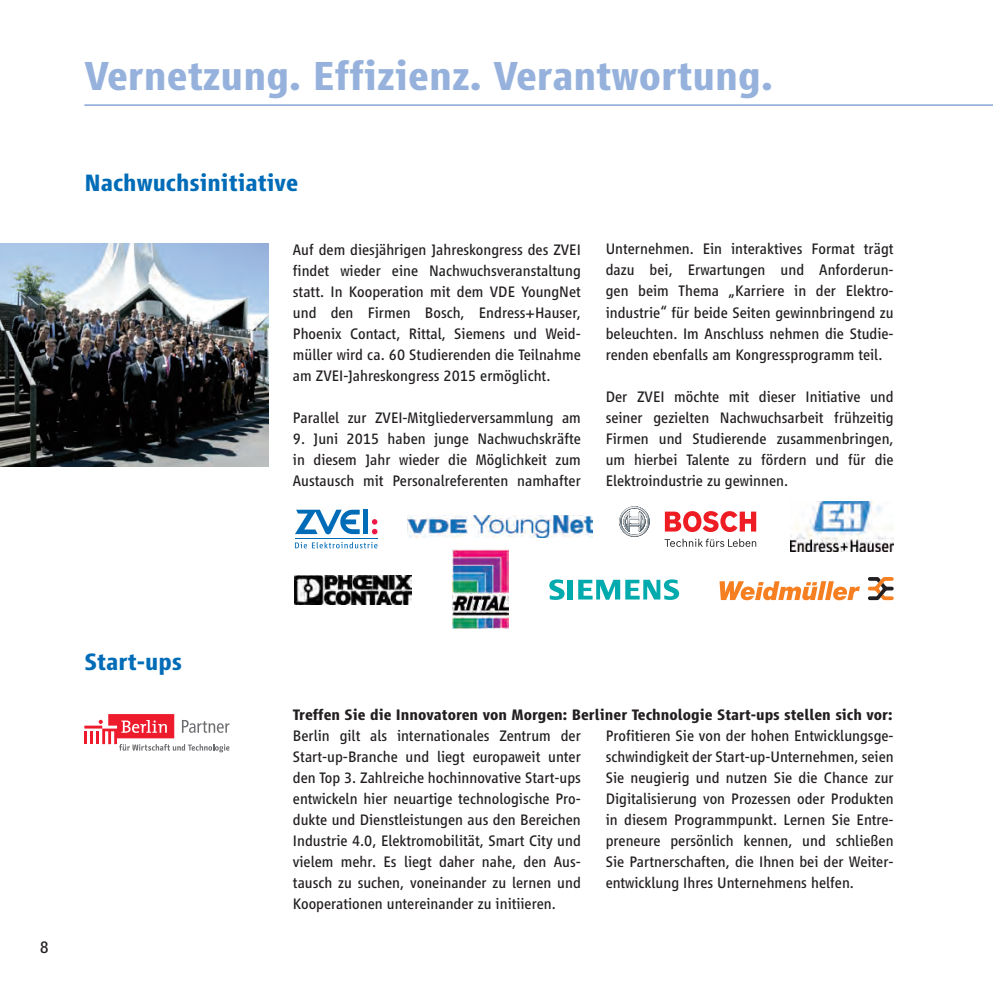
<style>
.page{position:relative;width:993px;height:993px;background:#fff}
.page>*{position:absolute;margin:0;border:0;box-sizing:border-box;transform-origin:0 0}
.t1{font:700 42px "Vialog LT Std";color:#96b2dc}
.t2{font:700 24.5px "Vialog LT Std";color:#006cb7}
.t3{font:17.5px "Vialog LT Std";color:#231f20}
.t4{font:15.75px/21px "Vialog LT Std";color:#231f20;text-align:justify}
.t5{font:700 15.75px "Vialog LT Std";color:#231f20}
</style>
<div class="page">
<hr style="left:84px;top:104px;width:908px;height:2px;background:#96b2dc">
<img style="left:0;top:243px;width:268px;height:223px">
<svg style="left:295px;top:509px;width:64px;height:25px"></svg>
<div style="left:363px;top:509px;width:5px;height:25px;background:#006cb7"></div>
<svg style="left:372px;top:519px;width:5px;height:15px"></svg>
<hr style="left:295px;top:537px;width:82px;height:1px;background:#006cb7">
<svg style="left:295px;top:542px;width:82px;height:6px"></svg>
<img style="left:407px;top:515px;width:184px;height:22px">
<svg style="left:619px;top:506px;width:30px;height:31px"></svg>
<svg style="left:664px;top:538px;width:92px;height:8px"></svg>
<svg style="left:664px;top:511px;width:92px;height:21px"></svg>
<svg style="left:549px;top:579px;width:15px;height:20px"></svg>
<div style="left:567px;top:579px;width:6px;height:20px;background:#00aaad"></div>
<svg style="left:578px;top:579px;width:100px;height:20px"></svg>
<img style="left:790px;top:501px;width:103px;height:50px">
<img style="left:294px;top:575px;width:118px;height:29px">
<img style="left:452px;top:549px;width:56px;height:79px">
<svg style="left:719px;top:581px;width:140px;height:19px"></svg>
<svg style="left:868px;top:577px;width:25px;height:23px"></svg>
<svg style="left:84px;top:714px;width:145px;height:38px"></svg>
<h1 class="t1" style="left:84px;top:52px;width:689px">Vernetzung. Effizienz. Verantwortung.</h1>
<h2 class="t2" style="left:84px;top:169px;width:215px">Nachwuchsinitiative</h2>
<p class="t4" style="left:293px;top:239px;width:289px">Auf dem diesjährigen Jahreskongress des ZVEI findet wieder eine Nachwuchsveranstaltung statt. In Kooperation mit dem VDE YoungNet und den Firmen Bosch, Endress+Hauser, Phoenix Contact, Rittal, Siemens und Weid&shy;müller wird ca. 60 Studierenden die Teilnahme am ZVEI-Jahreskongress 2015 ermöglicht.</p>
<p class="t4" style="left:293px;top:407px;width:289px">Parallel zur ZVEI-Mitgliederversammlung am</p>
<p class="t4" style="left:293px;top:428px;width:289px">9. Juni 2015 haben junge Nachwuchskräfte in diesem Jahr wieder die Möglichkeit zum Austausch mit Personalreferenten namhafter</p>
<p class="t4" style="left:605px;top:239px;width:289px">Unternehmen. Ein interaktives Format trägt dazu bei, Erwartungen und Anforderun&shy;gen beim Thema „Karriere in der Elektro&shy;industrie“ für beide Seiten gewinnbringend zu beleuchten. Im Anschluss nehmen die Studie&shy;renden ebenfalls am Kongressprogramm teil.</p>
<p class="t4" style="left:605px;top:385px;width:289px">Der ZVEI möchte mit dieser Initiative und seiner gezielten Nachwuchsarbeit frühzeitig Firmen und Studierende zusammenbringen, um hierbei Talente zu fördern und für die Elektroindustrie zu gewinnen.</p>
<h2 class="t2" style="left:84px;top:648px;width:99px">Start-ups</h2>
<p class="t3" style="left:40px;top:937px;width:11px">8</p>
<p class="t5" style="left:293px;top:705px;width:601px">Treffen Sie die Innovatoren von Morgen: Berliner Technologie Start-ups stellen sich vor:</p>
<p class="t4" style="left:293px;top:725px;width:289px">Berlin gilt als internationales Zentrum der Start-up-Branche und liegt europaweit unter den Top 3. Zahlreiche hochinnovative Start-ups entwickeln hier neuartige technologische Pro&shy;dukte und Dienstleistungen aus den Bereichen Industrie 4.0, Elektromobilität, Smart City und vielem mehr. Es liegt daher nahe, den Aus&shy;tausch zu suchen, voneinander zu lernen und Kooperationen untereinander zu initiieren.</p>
<p class="t4" style="left:605px;top:724px;width:289px">Profitieren Sie von der hohen Entwicklungsge&shy;schwindigkeit der Start-up-Unternehmen, seien Sie neugierig und nutzen Sie die Chance zur Digitalisierung von Prozessen oder Produkten in diesem Programmpunkt. Lernen Sie Entre&shy;preneure persönlich kennen, und schließen Sie Partnerschaften, die Ihnen bei der Weiter&shy;entwicklung Ihres Unternehmens helfen.</p>
</div>
